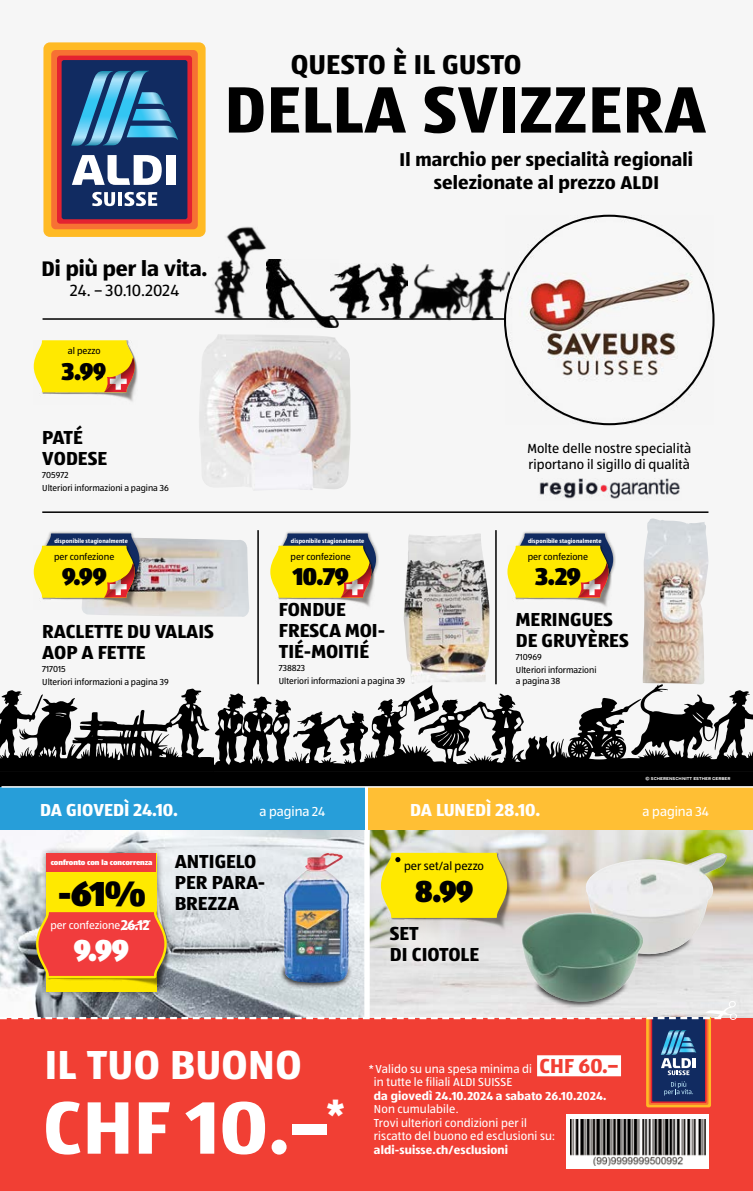
<style>
.page{position:relative;width:753px;height:1191px;background:#fff}
.page>*{position:absolute;margin:0;border:0;box-sizing:border-box;transform-origin:0 0}
.t1{font:700 76.95px "ALDISUEDOT";color:#fff}
.t2{font:700 67.8px "ALDISUEDOT";letter-spacing:.01em;color:#000}
.t3{font:700 42px "ALDISUEDOT";letter-spacing:.01em;color:#fff}
.t4{font:900 36px "ALDISUEDOT";color:#000}
.t5{font:900 31.5px "ALDISUEDOT";color:#000;scale:.95 1}
.t6{font:900 31.5px "ALDISUEDOT";color:#fff;scale:.95 1}
.t7{font:700 28.2px "ALDISUEDOT";letter-spacing:.01em;color:#000}
.t8{font:900 25.2px "ALDISUEDOT";letter-spacing:-.03em;color:#000;scale:.95 1}
.t9{font:700 21.9px "ALDISUEDOT";color:#000}
.t10{font:700 21px "ALDISUEDOT";color:#f13f34}
.t11{font:700 19.5px/21px "ALDISUEDOT";color:#000}
.t12{font:700 19.2px/23px "ALDISUEDOT";letter-spacing:.01em;color:#000;text-align:center}
.t13{font:700 18px "ALDISUEDOT";color:#fff}
.t14{font:16.8px "ALDISUEDOT";letter-spacing:.005em;color:#000}
.t15{font:13.65px/15.5px "ALDISUEDOT";letter-spacing:.01em;color:#000}
.t16{font:13.5px "ALDISUEDOT";color:#fff}
.t17{font:12px/13.5px "ALDISUEDOT";letter-spacing:.01em;color:#fff}
.t18{font:700 12px "ALDISUEDOT";letter-spacing:.01em;color:#fff}
.t19{font:12px "ALDISUEDOT";color:#000}
.t20{font:11.1px "ALDISUEDOT";color:#fff}
.t21{font:9.6px "ALDISUEDOT";color:#000}
.t22{font:9px/12.9px "ALDISUEDOT";color:#000}
.t23{font:900 7.5px "ALDISUEDOT";color:#fff}
.t24{font:700 6px "ALDISUEDOT";letter-spacing:.025em;color:#fff;scale:.95 1}
.t25{font:700 4.5px "Gravesend Sans";color:#fff}
.s1{font-weight:700;font-size:14.7px}
</style>
<div class="page">
<svg style="left:371px;top:829px;width:382px;height:189px;background:#d8d5c5"></svg>
<svg style="left:374px;top:910px;width:74px;height:60px"></svg>
<div style="left:396px;top:910px;width:75px;height:60px;background:#e8e7e7;border-radius:50%"></div>
<img style="left:381px;top:853px;width:130px;height:79px">
<svg style="left:381px;top:852px;width:126px;height:66px;background:#f7e30e"></svg>
<div style="left:601px;top:934px;width:92px;height:26px;background:#000;opacity:.75"></div>
<img style="left:584px;top:853px;width:143px;height:101px">
<div style="left:0;top:0;width:753px;height:787px;background:#f6f6f6"></div>
<svg style="left:1px;top:787px;width:370px;height:214px"></svg>
<div style="left:368px;top:787px;width:385px;height:42px;background:#ffbf34"></div>
<div style="left:0;top:787px;width:364px;height:42px;background:#279ed9"></div>
<svg style="left:1px;top:688px;width:213px;height:84px"></svg>
<svg style="left:214px;top:684px;width:539px;height:88px"></svg>
<div style="left:0;top:772px;width:753px;height:15px;background:#000"></div>
<img style="left:407px;top:264px;width:98px;height:57px">
<img style="left:294px;top:281px;width:44px;height:46px">
<img style="left:201px;top:208px;width:93px;height:110px">
<img style="left:330px;top:264px;width:77px;height:54px">
<div style="left:39px;top:846px;width:124px;height:152px;background:#000;opacity:.5"></div>
<svg style="left:35px;top:853px;width:133px;height:138px;background:#eb9036"></svg>
<div style="left:46px;top:853px;width:110px;height:18px;background:#f13c3d"></div>
<hr style="left:0;top:0;width:1px;height:1191px;background:#34c6f3">
<div style="left:0;top:1018px;width:753px;height:173px;background:#f13f34"></div>
<div style="left:566px;top:1114px;width:143px;height:54px;background:#fff"></div>
<img style="left:570px;top:1119px;width:135px;height:46px">
<svg style="left:0;top:1001px;width:737px;height:106px"></svg>
<div style="left:533px;top:979px;width:95px;height:28px;background:#000;opacity:.75"></div>
<img style="left:521px;top:912px;width:122px;height:89px">
<div style="left:279px;top:963px;width:73px;height:26px;background:#000;opacity:.75"></div>
<img style="left:283px;top:853px;width:66px;height:129px">
<div style="left:537px;top:1055px;width:84px;height:21px;background:#fff"></div>
<hr style="left:43px;top:318px;width:463px;height:2px;background:#000">
<img style="left:505px;top:216px;width:208px;height:208px">
<img style="left:539px;top:478px;width:141px;height:21px">
<hr style="left:1px;top:786px;width:752px;height:1px;background:#fff">
<img style="left:199px;top:334px;width:151px;height:156px">
<hr style="left:42px;top:511px;width:666px;height:2px;background:#000">
<hr style="left:257px;top:530px;width:2px;height:154px;background:#000">
<hr style="left:495px;top:530px;width:1px;height:154px;background:#000">
<img style="left:403px;top:533px;width:86px;height:151px">
<div style="left:276px;top:530px;width:103px;height:58px;background:#000;opacity:.4"></div>
<img style="left:278px;top:598px;width:93px;height:9px">
<svg style="left:270px;top:533px;width:106px;height:65px;background:#ccbb30"></svg>
<img style="left:42px;top:359px;width:96px;height:43px">
<svg style="left:34px;top:340px;width:101px;height:52px;background:#f6da18"></svg>
<img style="left:82px;top:538px;width:167px;height:79px">
<div style="left:40px;top:530px;width:102px;height:58px;background:#000;opacity:.4"></div>
<img style="left:42px;top:598px;width:96px;height:11px">
<svg style="left:34px;top:533px;width:105px;height:65px;background:#cab82b"></svg>
<img style="left:642px;top:518px;width:66px;height:166px">
<div style="left:513px;top:530px;width:103px;height:58px;background:#000;opacity:.4"></div>
<img style="left:515px;top:598px;width:93px;height:9px">
<svg style="left:507px;top:533px;width:106px;height:65px;background:#ccbb30"></svg>
<div style="left:43px;top:42px;width:162px;height:195px;background:#ffba24;border-radius:6px"></div>
<div style="left:51px;top:50px;width:147px;height:179px;background:#f77133;border-radius:4px"></div>
<svg style="left:57px;top:56px;width:135px;height:168px;background:#d82332"></svg>
<div style="left:62px;top:60px;width:125px;height:159px;background:#112b61;border-radius:2px"></div>
<hr style="left:118px;top:192px;width:4px;height:14px;background:#fff">
<svg style="left:92px;top:192px;width:23px;height:14px"></svg>
<svg style="left:124px;top:192px;width:33px;height:14px"></svg>
<div style="left:166px;top:155px;width:10px;height:30px;background:#fff"></div>
<svg style="left:72px;top:155px;width:90px;height:30px"></svg>
<svg style="left:71px;top:71px;width:107px;height:75px"></svg>
<h3 class="t7" style="left:291px;top:46px;width:232px">QUESTO È IL GUSTO</h3>
<h2 class="t2" style="left:225px;top:64px;width:483px">DELLA SVIZZERA</h2>
<h3 class="t12" style="left:399px;top:147px;width:295px">Il marchio per specialità regionali selezionate al prezzo ALDI</h3>
<h3 class="t9" style="left:41px;top:253px;width:168px">Di più per la vita.</h3>
<h3 class="t14" style="left:70px;top:279px;width:110px">24. – 30.10.2024</h3>
<p class="t21" style="left:68px;top:345px;width:34px">al pezzo</p>
<h3 class="t8" style="left:61px;top:353px;width:49px">3.99</h3>
<h3 class="t11" style="left:42px;top:426px;width:66px">PATÉ<br>VODESE</h3>
<p class="t22" style="left:42px;top:468px;width:128px">705972<br>Ulteriori informazioni a pagina 36</p>
<p class="t24" style="left:54px;top:536px;width:79px">disponibile stagionalmente</p>
<p class="t21" style="left:54px;top:550px;width:62px">per confezione</p>
<h3 class="t8" style="left:62px;top:559px;width:48px">9.99</h3>
<h3 class="t11" style="left:42px;top:620px;width:173px">RACLETTE DU VALAIS<br>AOP A FETTE</h3>
<p class="t22" style="left:42px;top:662px;width:128px">717015<br>Ulteriori informazioni a pagina 39</p>
<p class="t24" style="left:291px;top:536px;width:79px">disponibile stagionalmente</p>
<p class="t21" style="left:290px;top:550px;width:62px">per confezione</p>
<h3 class="t8" style="left:293px;top:559px;width:60px">10.79</h3>
<h3 class="t11" style="left:279px;top:598px;width:108px">FONDUE<br>FRESCA MOI-<br>TIÉ-MOITIÉ</h3>
<p class="t22" style="left:279px;top:661px;width:128px">738823<br>Ulteriori informazioni a pagina 39</p>
<h3 class="t15" style="left:527px;top:440px;width:165px">Molte delle nostre specialità riportano il sigillo di qualità</h3>
<p class="t24" style="left:528px;top:536px;width:79px">disponibile stagionalmente</p>
<p class="t21" style="left:527px;top:550px;width:62px">per confezione</p>
<h3 class="t8" style="left:535px;top:559px;width:49px">3.29</h3>
<h3 class="t11" style="left:516px;top:609px;width:114px">MERINGUES<br>DE GRUYÈRES</h3>
<p class="t22" style="left:516px;top:650px;width:82px">710969<br>Ulteriori informazioni</p>
<p class="t22" style="left:516px;top:674px;width:46px">a pagina 38</p>
<p class="t25" style="left:645px;top:775px;width:87px">© SCHERENSCHNITT ESTHER GERBER</p>
<h3 class="t13" style="left:40px;top:797px;width:139px">DA GIOVEDÌ 24.10.</h3>
<h3 class="t16" style="left:259px;top:802px;width:67px">a pagina 24</h3>
<h3 class="t13" style="left:410px;top:797px;width:132px">DA LUNEDÌ 28.10.</h3>
<h3 class="t16" style="left:642px;top:802px;width:68px">a pagina 34</h3>
<p class="t23" style="left:51px;top:857px;width:103px">confronto con la concorrenza</p>
<h3 class="t4" style="left:58px;top:868px;width:90px">-61%</h3>
<p class="t20" style="left:50px;top:917px;width:100px">per confezione<span class="s1">26.12</span></p>
<h3 class="t6" style="left:74px;top:928px;width:60px">9.99</h3>
<h3 class="t11" style="left:175px;top:850px;width:92px">ANTIGELO<br>PER PARA-<br>BREZZA</h3>
<h3 class="t19" style="left:404px;top:858px;width:82px">per set/al pezzo</h3>
<h3 class="t5" style="left:414px;top:869px;width:63px">8.99</h3>
<h3 class="t11" style="left:390px;top:922px;width:91px">SET<br>DI CIOTOLE</h3>
<h3 class="t3" style="left:45px;top:1036px;width:258px">IL TUO BUONO</h3>
<h1 class="t1" style="left:43px;top:1075px;width:303px">CHF 10.–<sup>*</sup></h1>
<h3 class="t10" style="left:539px;top:1051px;width:80px">CHF 60.–</h3>
<h3 class="t17" style="left:374px;top:1061px;width:159px;text-indent:-5px">* Valido su una spesa minima di in tutte le filiali ALDI SUISSE</h3>
<h3 class="t18" style="left:374px;top:1087px;width:234px">da giovedì 24.10.2024 a sabato 26.10.2024.</h3>
<h3 class="t17" style="left:374px;top:1102px;width:182px">Non cumulabile.<br>Trovi ulteriori condizioni per il riscatto del buono ed esclusioni su:</h3>
<h3 class="t18" style="left:374px;top:1141px;width:135px">aldi-suisse.ch/esclusioni</h3>
</div>
